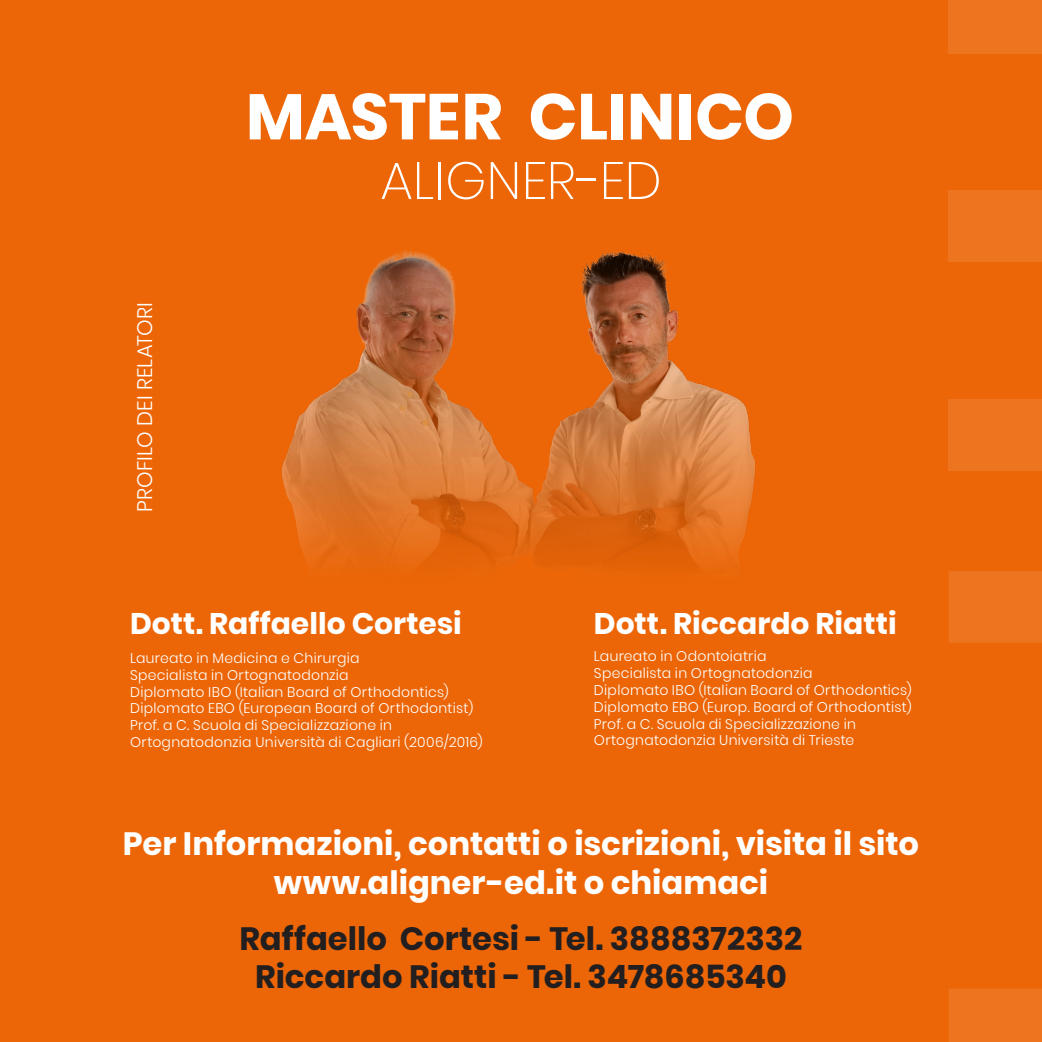
<style>
.page{position:relative;width:1042px;height:1042px;background:#ec6607}
.page>*{position:absolute;margin:0;border:0;box-sizing:border-box;transform-origin:0 0}
.t1{font:700 64.58px "Poppins";letter-spacing:-.005em;color:#fff}
.t2{font:200 52.5px "Poppins";color:#fff}
.t3{font:700 32.2px "Poppins";color:#fff}
.t4{font:700 32.2px "Poppins";color:#231f20}
.t5{font:700 29.75px "Poppins";color:#fff}
.t6{font:300 21px "Poppins";color:#fff}
.t7{font:300 14px/16.8px "Poppins";letter-spacing:.02em;color:#fff}
</style>
<div class="page">
<div style="left:948px;top:0;width:94px;height:53px;background:#ed751f"></div>
<div style="left:948px;top:190px;width:94px;height:72px;background:#ed751f"></div>
<div style="left:948px;top:399px;width:94px;height:72px;background:#ed751f"></div>
<svg style="left:949px;top:571px;width:93px;height:471px"></svg>
<img style="left:281px;top:250px;width:474px;height:316px">
<p class="t1" style="left:246px;top:79px;width:549px">MASTER CLINICO</p>
<p class="t6" style="left:133px;top:512px;width:211px;rotate:-90deg">PROFILO DEI RELATORI</p>
<p class="t2" style="left:380px;top:150px;width:283px">ALIGNER-ED</p>
<p class="t5" style="left:130px;top:606px;width:333px">Dott. Raffaello Cortesi</p>
<p class="t5" style="left:594px;top:606px;width:304px">Dott. Riccardo Riatti</p>
<p class="t7" style="left:130px;top:650px;width:231px">Laureato in Medicina e Chirurgia</p>
<p class="t7" style="left:130px;top:666px;width:220px">Specialista in Ortognatodonzia</p>
<p class="t7" style="left:130px;top:683px;width:320px">Diplomato IBO (Italian Board of Orthodontics)</p>
<p class="t7" style="left:130px;top:700px;width:345px">Diplomato EBO (European Board of Orthodontist)</p>
<p class="t7" style="left:130px;top:717px;width:354px">Prof. a C. Scuola di Specializzazione in<br>Ortognatodonzia Università di Cagliari (2006/2016)</p>
<p class="t7" style="left:594px;top:648px;width:174px">Laureato in Odontoiatria</p>
<p class="t7" style="left:594px;top:665px;width:220px">Specialista in Ortognatodonzia</p>
<p class="t7" style="left:594px;top:682px;width:319px">Diplomato IBO (Italian Board of Orthodontics)</p>
<p class="t7" style="left:594px;top:698px;width:319px">Diplomato EBO (Europ. Board of Orthodontist)</p>
<p class="t7" style="left:594px;top:715px;width:264px">Prof. a C. Scuola di Specializzazione in</p>
<p class="t7" style="left:594px;top:732px;width:262px">Ortognatodonzia Università di Trieste</p>
<p class="t3" style="left:123px;top:825px;width:797px">Per Informazioni, contatti o iscrizioni, visita il sito</p>
<p class="t3" style="left:274px;top:864px;width:496px">www.aligner-ed.it o chiamaci</p>
<p class="t4" style="left:239px;top:920px;width:564px">Raffaello Cortesi - Tel. 3888372332</p>
<p class="t4" style="left:255px;top:958px;width:533px">Riccardo Riatti - Tel. 3478685340</p>
</div>
